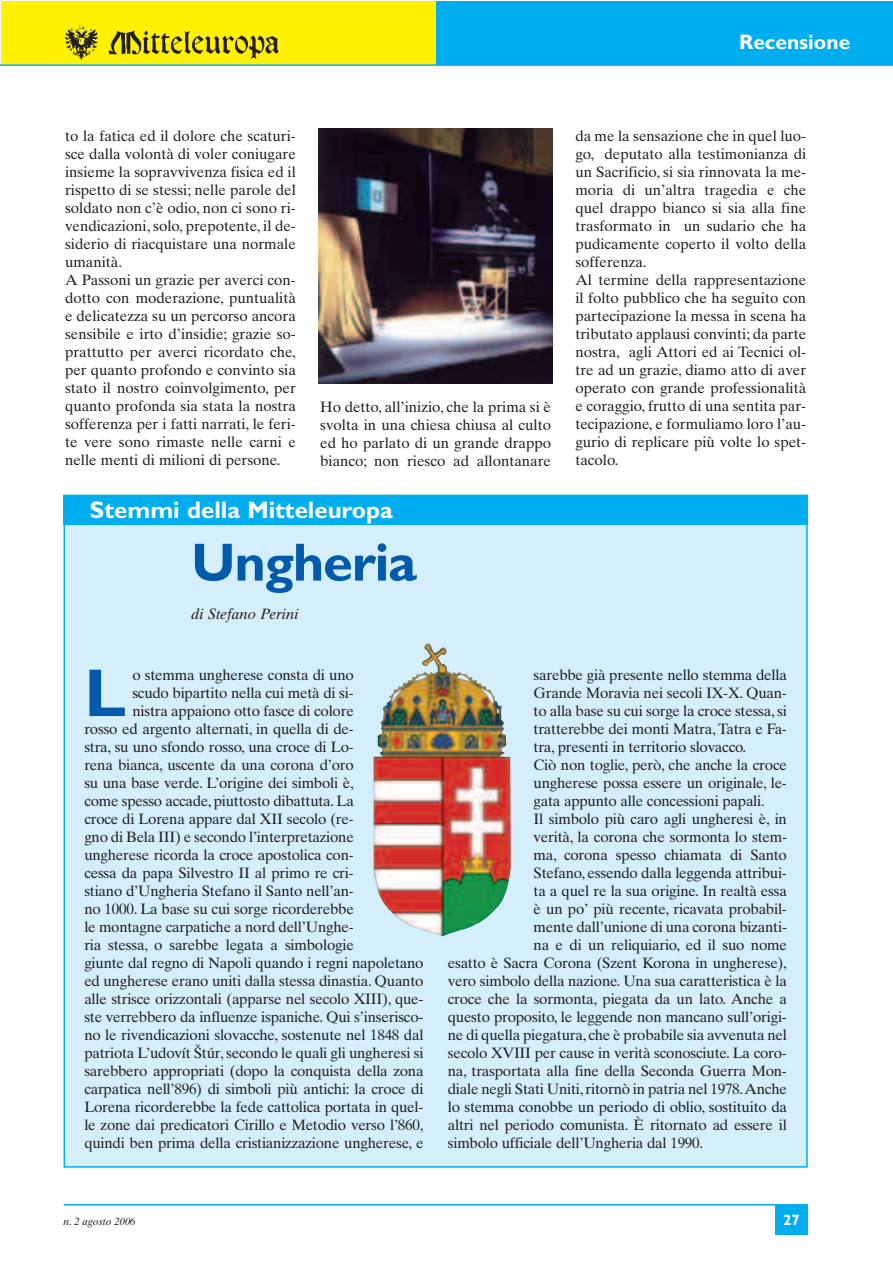
<style>
.page{position:relative;width:893px;height:1263px;background:#fff}
.page>*{position:absolute;margin:0;border:0;box-sizing:border-box;transform-origin:0 0}
.t1{font:700 67.95px "Gill Sans";color:#015aaa}
.t2{font:700 54px "Gill Sans";letter-spacing:-.02em;color:#015aaa}
.t3{font:700 24px "Gill Sans";color:#fff}
.t4{font:700 21px "Gill Sans";color:#fff}
.t5{font:15px/18px "Times Ten";letter-spacing:-.015em;color:#231f20}
.t6{font:italic 15px "Times Ten";color:#231f20}
.t7{font:700 15px "Gill Sans";color:#fff}
.t8{font:italic 10.5px "Times Ten";color:#231f20}
.s1{font-family:"Times Ten East A"}
</style>
<div class="page">
<div style="left:436px;top:1px;width:457px;height:64px;background:#00aeef"></div>
<hr style="left:64px;top:1204px;width:744px;height:1px;background:#00aeef">
<div style="left:775px;top:1205px;width:33px;height:29px;background:#00aeef"></div>
<div style="left:1px;top:1px;width:435px;height:64px;background:#fff101"></div>
<img style="left:108px;top:30px;width:171px;height:29px">
<img style="left:65px;top:24px;width:33px;height:36px">
<hr style="left:1px;top:64px;width:892px;height:2px;background:#00aeef">
<div style="left:64px;top:495px;width:743px;height:672px;background:#d4effb"></div>
<div style="left:64px;top:495px;width:744px;height:29px;background:#00aeef"></div>
<img style="left:319px;top:129px;width:234px;height:255px">
<img style="left:373px;top:643px;width:138px;height:293px">
<h3 class="t4" style="left:739px;top:34px;width:113px">Recensione</h3>
<p class="t5" style="left:65px;top:129px;width:232px">to la fatica ed il dolore che scaturi&shy;sce dalla volontà di voler coniugare insieme la sopravvivenza fisica ed il rispetto di se stessi; nelle parole del soldato non c’è odio, non ci sono ri&shy;vendicazioni, solo, prepotente, il de&shy;siderio di riacquistare una normale umanità.<br>A Passoni un grazie per averci con&shy;dotto con moderazione, puntualità e delicatezza su un percorso ancora sensibile e irto d’insidie; grazie so&shy;prattutto per averci ricordato che, per quanto profondo e convinto sia stato il nostro coinvolgimento, per quanto profonda sia stata la nostra sofferenza per i fatti narrati, le feri&shy;te vere sono rimaste nelle carni e nelle menti di milioni di persone.</p>
<p class="t5" style="left:320px;top:399px;width:232px;text-align:justify">Ho detto, all’inizio, che la prima si è svolta in una chiesa chiusa al culto ed ho parlato di un grande drappo bianco; non riesco ad allontanare</p>
<h3 class="t3" style="left:90px;top:502px;width:304px">Stemmi della Mitteleuropa</h3>
<h2 class="t2" style="left:191px;top:544px;width:227px">Ungheria</h2>
<p class="t6" style="left:191px;top:608px;width:109px">di Stefano Perini</p>
<p class="t5" style="left:575px;top:129px;width:232px">da me la sensazione che in quel luo&shy;go, deputato alla testimonianza di un Sacrificio, si sia rinnovata la me&shy;moria di un’altra tragedia e che quel drappo bianco si sia alla fine trasformato in un sudario che ha pudicamente coperto il volto della sofferenza.<br>Al termine della rappresentazione il folto pubblico che ha seguito con partecipazione la messa in scena ha tributato applausi convinti; da parte nostra, agli Attori ed ai Tecnici ol&shy;tre ad un grazie, diamo atto di aver operato con grande professionalità e coraggio, frutto di una sentita par&shy;tecipazione, e formuliamo loro l’au&shy;gurio di replicare più volte lo spet&shy;tacolo.</p>
<h1 class="t1" style="left:84px;top:670px;width:43px">L</h1>
<p class="t5" style="left:132px;top:667px;width:223px">o stemma ungherese consta di uno</p>
<p class="t5" style="left:132px;top:685px;width:223px">scudo bipartito nella cui metà di si-</p>
<p class="t5" style="left:132px;top:703px;width:223px">nistra appaiono otto fasce di colore</p>
<p class="t5" style="left:84px;top:721px;width:271px">rosso ed argento alternati, in quella di de-</p>
<p class="t5" style="left:84px;top:739px;width:271px">stra, su uno sfondo rosso, una croce di Lo-</p>
<p class="t5" style="left:84px;top:757px;width:271px">rena bianca, uscente da una corona d’oro</p>
<p class="t5" style="left:84px;top:775px;width:271px">su una base verde. L’origine dei simboli è,</p>
<p class="t5" style="left:84px;top:793px;width:271px">come spesso accade, piuttosto dibattuta. La</p>
<p class="t5" style="left:84px;top:811px;width:271px">croce di Lorena appare dal XII secolo (re-</p>
<p class="t5" style="left:84px;top:829px;width:271px">gno di Bela III) e secondo l’interpretazione</p>
<p class="t5" style="left:84px;top:847px;width:271px">ungherese ricorda la croce apostolica con-</p>
<p class="t5" style="left:84px;top:865px;width:271px">cessa da papa Silvestro II al primo re cri-</p>
<p class="t5" style="left:84px;top:883px;width:271px">stiano d’Ungheria Stefano il Santo nell’an-</p>
<p class="t5" style="left:84px;top:901px;width:271px">no 1000. La base su cui sorge ricorderebbe</p>
<p class="t5" style="left:84px;top:919px;width:271px">le montagne carpatiche a nord dell’Unghe-</p>
<p class="t5" style="left:84px;top:937px;width:271px">ria stessa, o sarebbe legata a simbologie</p>
<p class="t5" style="left:84px;top:955px;width:341px">giunte dal regno di Napoli quando i regni napoletano</p>
<p class="t5" style="left:84px;top:973px;width:341px">ed ungherese erano uniti dalla stessa dinastia. Quanto</p>
<p class="t5" style="left:84px;top:991px;width:341px">alle strisce orizzontali (apparse nel secolo XIII), que-</p>
<p class="t5" style="left:84px;top:1009px;width:341px">ste verrebbero da influenze ispaniche. Qui s’inserisco-</p>
<p class="t5" style="left:84px;top:1027px;width:341px">no le rivendicazioni slovacche, sostenute nel 1848 dal</p>
<p class="t5" style="left:84px;top:1045px;width:341px">patriota L’udovít <span class="s1">Š</span>túr, secondo le quali gli ungheresi si</p>
<p class="t5" style="left:84px;top:1063px;width:341px">sarebbero appropriati (dopo la conquista della zona</p>
<p class="t5" style="left:84px;top:1081px;width:341px">carpatica nell’896) di simboli più antichi: la croce di</p>
<p class="t5" style="left:84px;top:1099px;width:341px">Lorena ricorderebbe la fede cattolica portata in quel-</p>
<p class="t5" style="left:84px;top:1117px;width:341px">le zone dai predicatori Cirillo e Metodio verso l’860,</p>
<p class="t5" style="left:84px;top:1135px;width:341px">quindi ben prima della cristianizzazione ungherese, e</p>
<p class="t5" style="left:534px;top:667px;width:255px">sarebbe già presente nello stemma della</p>
<p class="t5" style="left:534px;top:685px;width:255px">Grande Moravia nei secoli IX-X. Quan-</p>
<p class="t5" style="left:534px;top:703px;width:255px">to alla base su cui sorge la croce stessa, si</p>
<p class="t5" style="left:534px;top:721px;width:255px">tratterebbe dei monti Matra, Tatra e Fa-</p>
<p class="t5" style="left:534px;top:739px;width:214px">tra, presenti in territorio slovacco.</p>
<p class="t5" style="left:534px;top:757px;width:255px">Ciò non toglie, però, che anche la croce</p>
<p class="t5" style="left:534px;top:775px;width:255px">ungherese possa essere un originale, le-</p>
<p class="t5" style="left:534px;top:793px;width:233px">gata appunto alle concessioni papali.</p>
<p class="t5" style="left:534px;top:811px;width:255px">Il simbolo più caro agli ungheresi è, in</p>
<p class="t5" style="left:534px;top:829px;width:255px">verità, la corona che sormonta lo stem-</p>
<p class="t5" style="left:534px;top:847px;width:255px">ma, corona spesso chiamata di Santo</p>
<p class="t5" style="left:534px;top:865px;width:255px">Stefano, essendo dalla leggenda attribui-</p>
<p class="t5" style="left:534px;top:883px;width:255px">ta a quel re la sua origine. In realtà essa</p>
<p class="t5" style="left:534px;top:901px;width:255px">è un po’ più recente, ricavata probabil-</p>
<p class="t5" style="left:534px;top:919px;width:255px">mente dall’unione di una corona bizanti-</p>
<p class="t5" style="left:534px;top:937px;width:255px">na e di un reliquiario, ed il suo nome</p>
<p class="t5" style="left:448px;top:955px;width:341px">esatto è Sacra Corona (Szent Korona in ungherese),</p>
<p class="t5" style="left:448px;top:973px;width:341px">vero simbolo della nazione. Una sua caratteristica è la</p>
<p class="t5" style="left:448px;top:991px;width:341px">croce che la sormonta, piegata da un lato. Anche a</p>
<p class="t5" style="left:448px;top:1009px;width:341px">questo proposito, le leggende non mancano sull’origi-</p>
<p class="t5" style="left:448px;top:1027px;width:341px">ne di quella piegatura, che è probabile sia avvenuta nel</p>
<p class="t5" style="left:448px;top:1045px;width:341px">secolo XVIII per cause in verità sconosciute. La coro-</p>
<p class="t5" style="left:448px;top:1063px;width:341px">na, trasportata alla fine della Seconda Guerra Mon-</p>
<p class="t5" style="left:448px;top:1081px;width:341px">diale negli Stati Uniti, ritornò in patria nel 1978.Anche</p>
<p class="t5" style="left:448px;top:1099px;width:341px">lo stemma conobbe un periodo di oblio, sostituito da</p>
<p class="t5" style="left:448px;top:1117px;width:341px">altri nel periodo comunista. È ritornato ad essere il</p>
<p class="t5" style="left:448px;top:1135px;width:257px">simbolo ufficiale dell’Ungheria dal 1990.</p>
<p class="t8" style="left:64px;top:1217px;width:73px">n. 2 agosto 2006</p>
<p class="t7" style="left:783px;top:1214px;width:18px">27</p>
</div>
